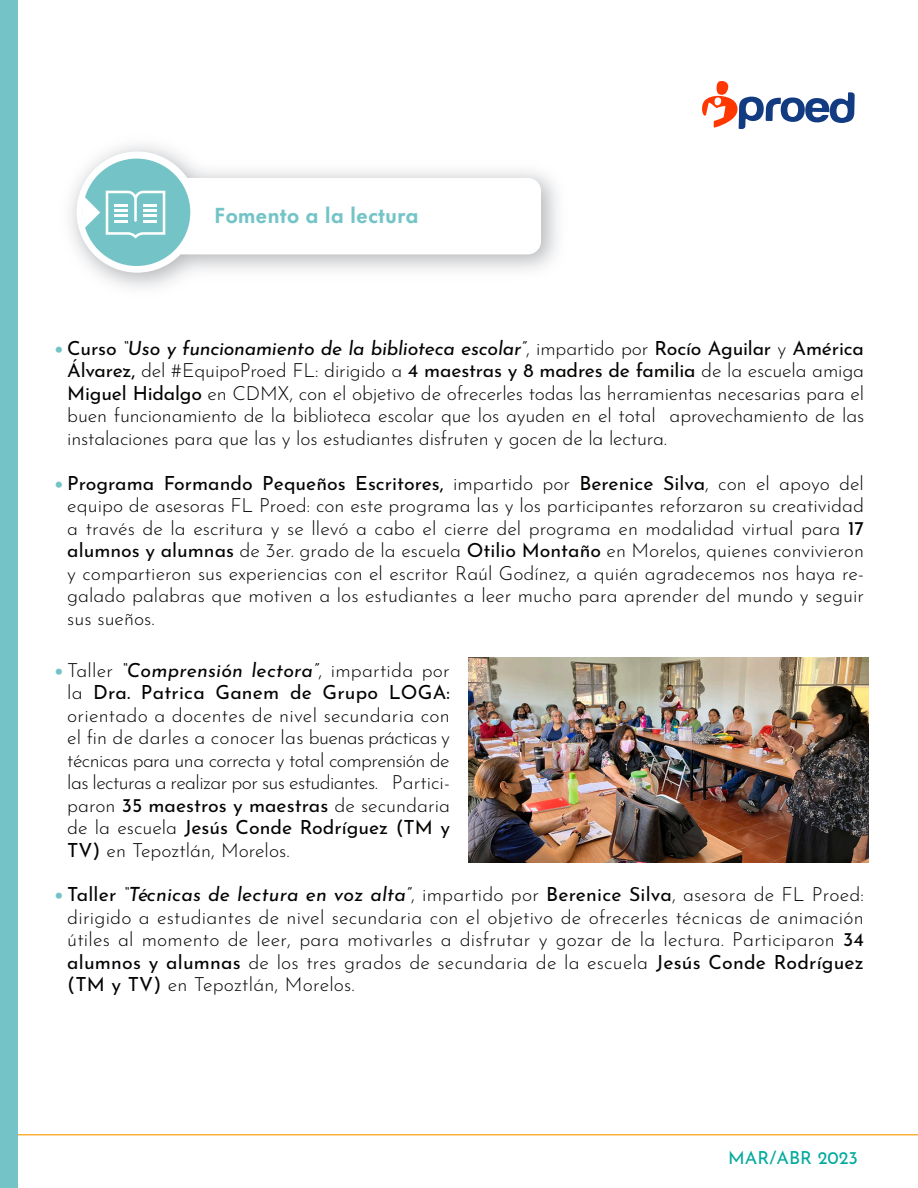
<style>
.page{position:relative;width:918px;height:1188px;background:#fff}
.page>*{position:absolute;margin:0;border:0;box-sizing:border-box;transform-origin:0 0}
.t1{font:700 20.1px "Futura Now Text";color:#74c4c7}
.t2{font:100 19.5px/22.5px "Josefin Sans";color:#040503;text-align:justify}
.t3{font:18px "Josefin Sans";color:#00a99d}
.s1{font-family:"Laca";font-weight:400;font-size:25.5px;color:#74c4c7}
.s2{font-weight:400}
.s3{font-style:italic}
</style>
<div class="page">
<hr style="left:0;top:1134px;width:918px;height:2px;background:#fab03b">
<div style="left:0;top:0;width:18px;height:1188px;background:#74c4c7"></div>
<svg style="left:77px;top:152px;width:464px;height:121px"></svg>
<div style="left:83px;top:159px;width:107px;height:107px;background:#74c4c7;border-radius:50%"></div>
<svg style="left:83px;top:195px;width:17px;height:35px"></svg>
<svg style="left:106px;top:191px;width:59px;height:47px"></svg>
<svg style="left:702px;top:81px;width:153px;height:48px"></svg>
<img style="left:468px;top:657px;width:400px;height:205px">
<p class="t1" style="left:214px;top:198px;width:206px">Fomento a la lectura</p>
<p class="t2" style="left:67px;top:335px;width:798px;text-indent:-13px"><span class="s1">•</span> <span class="s2">Curso</span> <span class="s3">“Uso y funcionamiento de la biblioteca escolar”</span>, impartido por <span class="s2">Rocío Aguilar</span> y <span class="s2">América Álvarez,</span> del #EquipoProed FL: dirigido a <span class="s2">4 maestras y 8 madres de familia</span> de la escuela amiga <span class="s2">Miguel Hidalgo</span> en CDMX, con el objetivo de ofrecerles todas las herramientas necesarias para el buen funcionamiento de la biblioteca escolar que los ayuden en el total aprovechamiento de las instalaciones para que las y los estudiantes disfruten y gocen de la lectura.</p>
<p class="t2" style="left:67px;top:470px;width:798px;text-indent:-13px"><span class="s1">•</span> <span class="s2">Programa Formando Pequeños Escritores,</span> impartido por <span class="s2">Berenice Silva</span>, con el apoyo del equipo de asesoras FL Proed: con este programa las y los participantes reforzaron su creatividad a través de la escritura y se llevó a cabo el cierre del programa en modalidad virtual para <span class="s2">17 alumnos y alumnas</span> de 3er. grado de la escuela <span class="s2">Otilio Montaño</span> en Morelos, quienes convivieron y compartieron sus experiencias con el escritor Raúl Godínez, a quién agradecemos nos haya re&shy;galado palabras que motiven a los estudiantes a leer mucho para aprender del mundo y seguir sus sueños.</p>
<p class="t2" style="left:67px;top:657px;width:384px;text-indent:-13px"><span class="s1">•</span> Taller <span class="s3">“Comprensión lectora”</span>, impartida por la <span class="s2">Dra. Patrica Ganem de Grupo LOGA: </span>orientado a docentes de nivel secundaria con el fin de darles a conocer las buenas prácticas y técnicas para una correcta y total comprensión de las lecturas a realizar por sus estudiantes. Partici&shy;paron <span class="s2">35 maestros y maestras</span> de secundaria de la escuela <span class="s2">Jesús Conde Rodríguez (TM y TV)</span> en Tepoztlán, Morelos.</p>
<p class="t2" style="left:67px;top:881px;width:798px;text-indent:-13px"><span class="s1">•</span> <span class="s2">Taller</span> <span class="s3">“Técnicas de lectura en voz alta”</span>, impartido por <span class="s2">Berenice Silva</span>, asesora de FL Proed: dirigido a estudiantes de nivel secundaria con el objetivo de ofrecerles técnicas de animación útiles al momento de leer, para motivarles a disfrutar y gozar de la lectura. Participaron <span class="s2">34 alumnos y alumnas</span> de los tres grados de secundaria de la escuela <span class="s2">Jesús Conde Rodríguez (TM y TV)</span> en Tepoztlán, Morelos.</p>
<p class="t3" style="left:728px;top:1143px;width:131px">MAR/ABR 2023</p>
</div>
